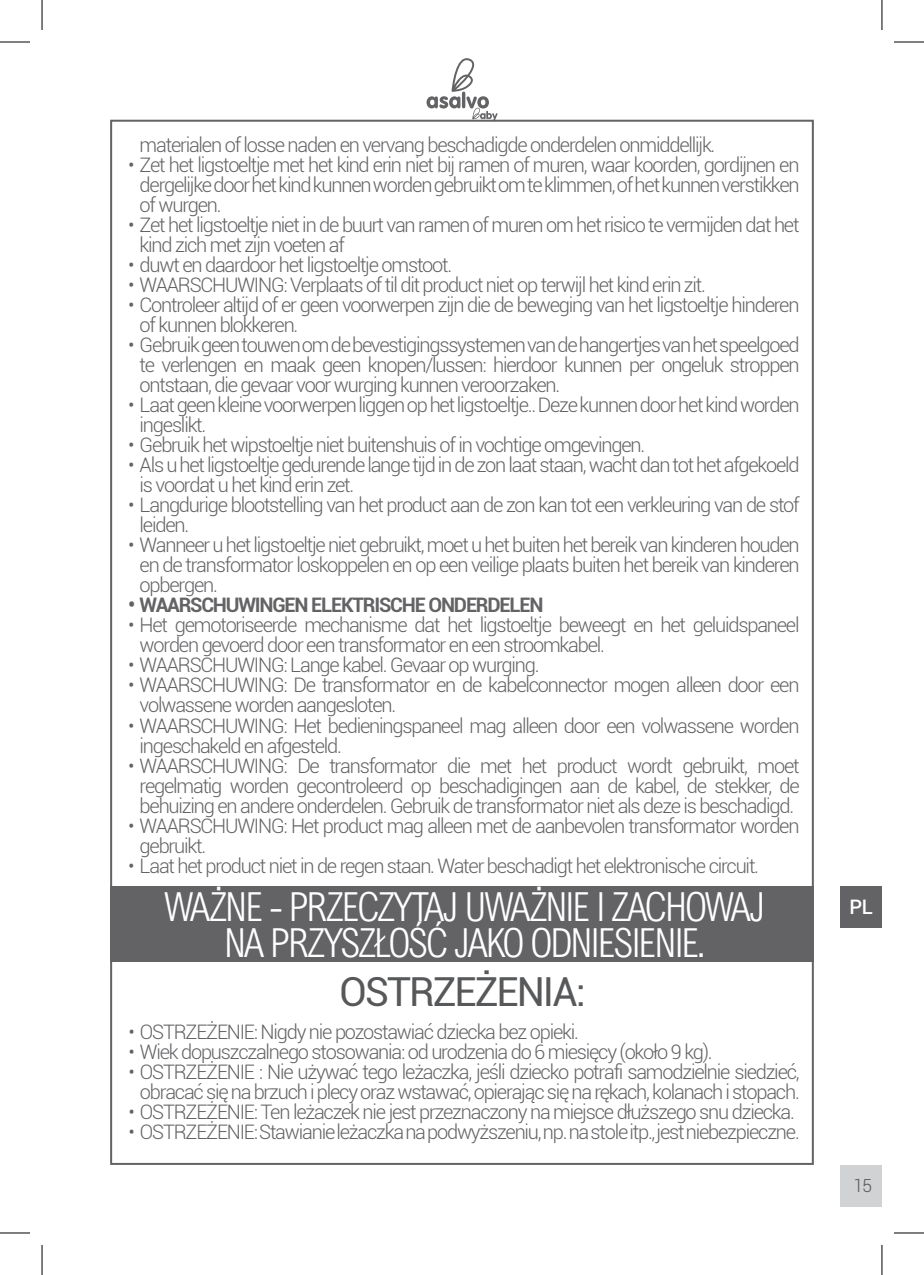
<style>
.page{position:relative;width:924px;height:1275px;background:#fff}
.page>*{position:absolute;margin:0;border:0;box-sizing:border-box;transform-origin:0 0}
.t1{font:300 40px/36px "Arial Nova Cond";letter-spacing:-.05em;color:#fff;text-align:center}
.t2{font:40px "Roboto";letter-spacing:-.05em;color:#57585a}
.t3{font:300 20px/20px "Roboto";letter-spacing:-.06em;color:#636366}
.t4{font:700 20px "Roboto";letter-spacing:-.06em;color:#636366}
.t5{font:500 20px "Roboto";color:#fff}
.t6{font:300 18px "Roboto";color:#57585a}
</style>
<div class="page">
<div style="left:839px;top:1165px;width:42px;height:41px;background:#d1d2d4"></div>
<svg style="left:426px;top:58px;width:71px;height:62px"></svg>
<div style="left:110px;top:886px;width:703px;height:75px;background:#636366"></div>
<div style="left:839px;top:886px;width:42px;height:41px;background:#636366"></div>
<hr style="left:0;top:42px;width:30px;height:1px;background:#000">
<hr style="left:893px;top:42px;width:30px;height:1px;background:#000">
<hr style="left:0;top:1232px;width:30px;height:1px;background:#000">
<hr style="left:893px;top:1232px;width:30px;height:1px;background:#000">
<hr style="left:42px;top:0;width:1px;height:30px;background:#000">
<hr style="left:42px;top:1245px;width:1px;height:30px;background:#000">
<hr style="left:881px;top:0;width:1px;height:30px;background:#000">
<hr style="left:881px;top:1245px;width:1px;height:30px;background:#000">
<p class="t3" style="left:140px;top:134px;width:577px">materialen of losse naden en vervang beschadigde onderdelen onmiddellijk.</p>
<p class="t3" style="left:140px;top:154px;width:661px;text-align:justify;text-indent:-11px">• Zet het ligstoeltje met het kind erin niet bij ramen of muren, waar koorden, gordijnen en dergelijke door het kind kunnen worden gebruikt om te klimmen, of het kunnen verstikken of wurgen.</p>
<p class="t3" style="left:140px;top:214px;width:661px;text-indent:-11px">• Zet het ligstoeltje niet in de buurt van ramen of muren om het risico te vermijden dat het kind zich met zijn voeten af</p>
<p class="t3" style="left:128px;top:254px;width:325px">• duwt en daardoor het ligstoeltje omstoot.</p>
<p class="t3" style="left:128px;top:274px;width:579px">• WAARSCHUWING: Verplaats of til dit product niet op terwijl het kind erin zit.</p>
<p class="t3" style="left:140px;top:294px;width:661px;text-indent:-11px">• Controleer altijd of er geen voorwerpen zijn die de beweging van het ligstoeltje hinderen of kunnen blokkeren.</p>
<p class="t3" style="left:140px;top:334px;width:661px;text-align:justify;text-indent:-11px">• Gebruik geen touwen om de bevestigingssystemen van de hangertjes van het speelgoed te verlengen en maak geen knopen/lussen: hierdoor kunnen per ongeluk stroppen ontstaan, die gevaar voor wurging kunnen veroorzaken.</p>
<p class="t3" style="left:140px;top:394px;width:661px;text-indent:-11px">• Laat geen kleine voorwerpen liggen op het ligstoeltje.. Deze kunnen door het kind worden ingeslikt.</p>
<p class="t3" style="left:128px;top:434px;width:518px">• Gebruik het wipstoeltje niet buitenshuis of in vochtige omgevingen.</p>
<p class="t3" style="left:140px;top:454px;width:661px;text-indent:-11px">• Als u het ligstoeltje gedurende lange tijd in de zon laat staan, wacht dan tot het afgekoeld is voordat u het kind erin zet.</p>
<p class="t3" style="left:140px;top:494px;width:661px;text-indent:-11px">• Langdurige blootstelling van het product aan de zon kan tot een verkleuring van de stof leiden.</p>
<p class="t3" style="left:140px;top:534px;width:661px;text-align:justify;text-indent:-11px">• Wanneer u het ligstoeltje niet gebruikt, moet u het buiten het bereik van kinderen houden en de transformator loskoppelen en op een veilige plaats buiten het bereik van kinderen opbergen.</p>
<p class="t4" style="left:128px;top:591px;width:416px">• WAARSCHUWINGEN ELEKTRISCHE ONDERDELEN</p>
<p class="t3" style="left:140px;top:614px;width:661px;text-indent:-11px">• Het gemotoriseerde mechanisme dat het ligstoeltje beweegt en het geluidspaneel worden gevoerd door een transformator en een stroomkabel.</p>
<p class="t3" style="left:128px;top:654px;width:412px">• WAARSCHUWING: Lange kabel. Gevaar op wurging.</p>
<p class="t3" style="left:140px;top:674px;width:661px;text-indent:-11px">• WAARSCHUWING: De transformator en de kabelconnector mogen alleen door een volwassene worden aangesloten.</p>
<p class="t3" style="left:140px;top:714px;width:661px;text-indent:-11px">• WAARSCHUWING: Het bedieningspaneel mag alleen door een volwassene worden ingeschakeld en afgesteld.</p>
<p class="t3" style="left:128px;top:754px;width:672px;text-align:center">• WAARSCHUWING: De transformator die met het product wordt gebruikt, moet regelmatig worden gecontroleerd op beschadigingen aan de kabel, de stekker, de behuizing en andere onderdelen. Gebruik de transformator niet als deze is beschadigd.</p>
<p class="t3" style="left:140px;top:814px;width:661px;text-indent:-11px">• WAARSCHUWING: Het product mag alleen met de aanbevolen transformator worden gebruikt.</p>
<p class="t3" style="left:128px;top:854px;width:632px">• Laat het product niet in de regen staan. Water beschadigt het elektronische circuit.</p>
<p class="t1" style="left:164px;top:888px;width:602px">WAŻNE - PRZECZYTAJ UWAŻNIE I ZACHOWAJ<br>NA PRZYSZŁOŚĆ JAKO ODNIESIENIE.</p>
<p class="t2" style="left:339px;top:963px;width:248px">OSTRZEŻENIA:</p>
<p class="t3" style="left:128px;top:1021px;width:452px">• OSTRZEŻENIE: Nigdy nie pozostawiać dziecka bez opieki.</p>
<p class="t3" style="left:128px;top:1041px;width:585px">• Wiek dopuszczalnego stosowania: od urodzenia do 6 miesięcy (około 9 kg).</p>
<p class="t3" style="left:128px;top:1061px;width:672px;text-align:center">• OSTRZEŻENIE : Nie używać tego leżaczka, jeśli dziecko potrafi samodzielnie siedzieć, obracać się na brzuch i plecy oraz wstawać, opierając się na rękach, kolanach i stopach.</p>
<p class="t3" style="left:128px;top:1101px;width:667px">• OSTRZEŻENIE: Ten leżaczek nie jest przeznaczony na miejsce dłuższego snu dziecka.</p>
<p class="t3" style="left:128px;top:1121px;width:672px">• OSTRZEŻENIE: Stawianie leżaczka na podwyższeniu, np. na stole itp., jest niebezpieczne.</p>
<p class="t5" style="left:849px;top:892px;width:25px">PL</p>
<p class="t6" style="left:853px;top:1172px;width:20px">15</p>
</div>
